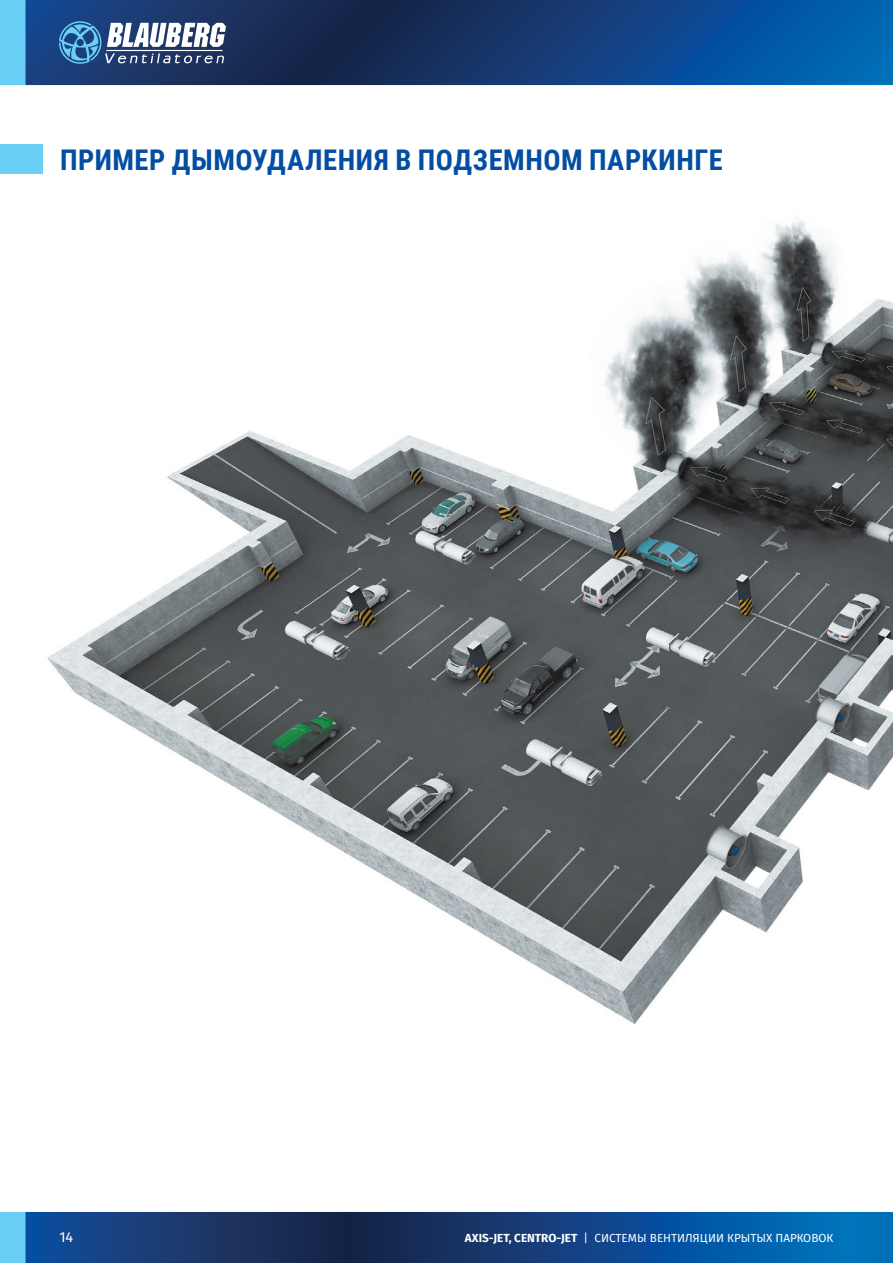
<style>
.page{position:relative;width:893px;height:1263px;background:#fff}
.page>*{position:absolute;margin:0;border:0;box-sizing:border-box;transform-origin:0 0}
.t1{font:700 28.5px "Roboto Condensed";letter-spacing:.02em;color:#034ea2}
.t2{font:14.4px "Fira Sans";color:#fff}
.t3{font:11.7px "Fira Sans";color:#fff}
.s1{font-weight:700}
</style>
<div class="page">
<div style="left:0;top:145px;width:43px;height:29px;background:#6acff6"></div>
<img style="left:47px;top:221px;width:846px;height:803px">
<svg style="left:0;top:1212px;width:26px;height:51px"></svg>
<svg style="left:26px;top:1212px;width:867px;height:51px;background:#0f4480"></svg>
<div style="left:0;top:0;width:26px;height:85px;background:#6acff6"></div>
<svg style="left:26px;top:0;width:867px;height:85px;background:#103e79"></svg>
<svg style="left:59px;top:21px;width:167px;height:43px"></svg>
<h1 class="t1" style="left:60px;top:140px;width:664px">ПРИМЕР ДЫМОУДАЛЕНИЯ В ПОДЗЕМНОМ ПАРКИНГЕ</h1>
<p class="t2" style="left:60px;top:1226px;width:15px">14</p>
<p class="t3" style="left:465px;top:1229px;width:370px"><span class="s1">AXIS-JET, CENTRO-JET</span> | СИСТЕМЫ ВЕНТИЛЯЦИИ КРЫТЫХ ПАРКОВОК</p>
</div>
